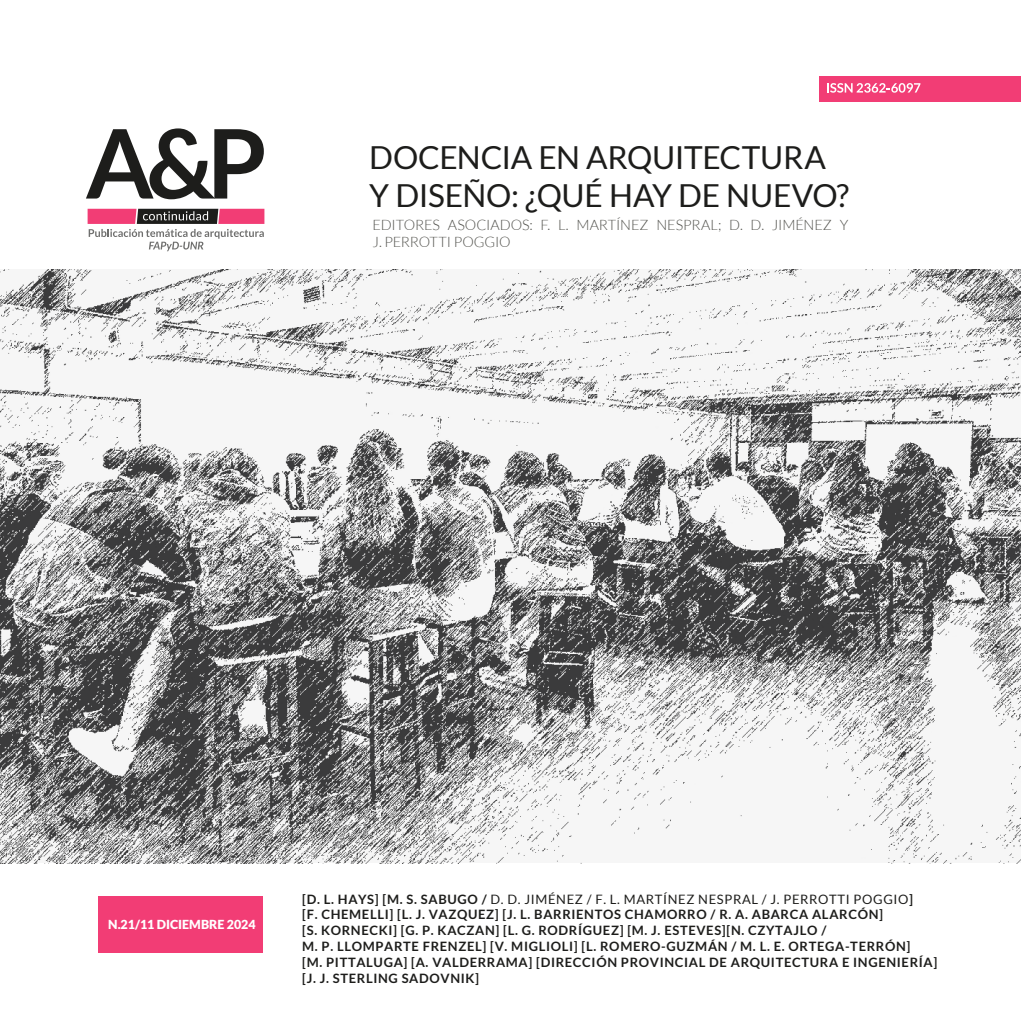
<style>
.page{position:relative;width:1021px;height:1021px;background:#fff}
.page>*{position:absolute;margin:0;border:0;box-sizing:border-box;transform-origin:0 0}
.t1{font:31.65px/37.5px "Lato";letter-spacing:-.01em;color:#1d1d1b}
.t2{font:300 14.4px/17.2px "Lato";letter-spacing:-.01em;color:#51514c}
.t3{font:700 12.9px/15.9px "Lato";letter-spacing:.05em;color:#1d1d1b}
.t4{font:900 12.45px "Lato";color:#fff}
.s1{font-weight:400}
</style>
<div class="page">
<div style="left:98px;top:896px;width:165px;height:56px;background:#f23d75"></div>
<svg style="left:86px;top:128px;width:178px;height:71px"></svg>
<div style="left:819px;top:76px;width:201px;height:25px;background:#f23d75"></div>
<svg style="left:88px;top:209px;width:176px;height:42px"></svg>
<svg style="left:827px;top:83px;width:93px;height:10px"></svg>
<img style="left:0;top:269px;width:1020px;height:594px">
<p class="t1" style="left:369px;top:139px;width:481px">DOCENCIA EN ARQUITECTURA<br>Y DISEÑO: ¿QUÉ HAY DE NUEVO?</p>
<p class="t2" style="left:372px;top:216px;width:477px">EDITORES ASOCIADOS: F. L. MARTÍNEZ NESPRAL; D. D. JIMÉNEZ Y<br>J. PERROTTI POGGIO</p>
<p class="t4" style="left:108px;top:917px;width:149px">N.21/11 DICIEMBRE 2024</p>
<p class="t3" style="left:302px;top:890px;width:636px">[D. L. HAYS] [M. S. SABUGO / <span class="s1">D. D. JIMÉNEZ / F. L. MARTÍNEZ NESPRAL / J. PERROTTI POGGIO</span>]<br>[F. CHEMELLI] [L. J. VAZQUEZ] [J. L. BARRIENTOS CHAMORRO / R. A. ABARCA ALARCÓN]<br>[S. KORNECKI] [G. P. KACZAN] [L. G. RODRÍGUEZ] [M. J. ESTEVES][N. CZYTAJLO /<br>M. P. LLOMPARTE FRENZEL] [V. MIGLIOLI] [L. ROMERO-GUZMÁN / M. L. E. ORTEGA-TERRÓN]<br>[M. PITTALUGA] [A. VALDERRAMA] [DIRECCIÓN PROVINCIAL DE ARQUITECTURA E INGENIERÍA] [J. J. STERLING SADOVNIK]</p>
</div>
